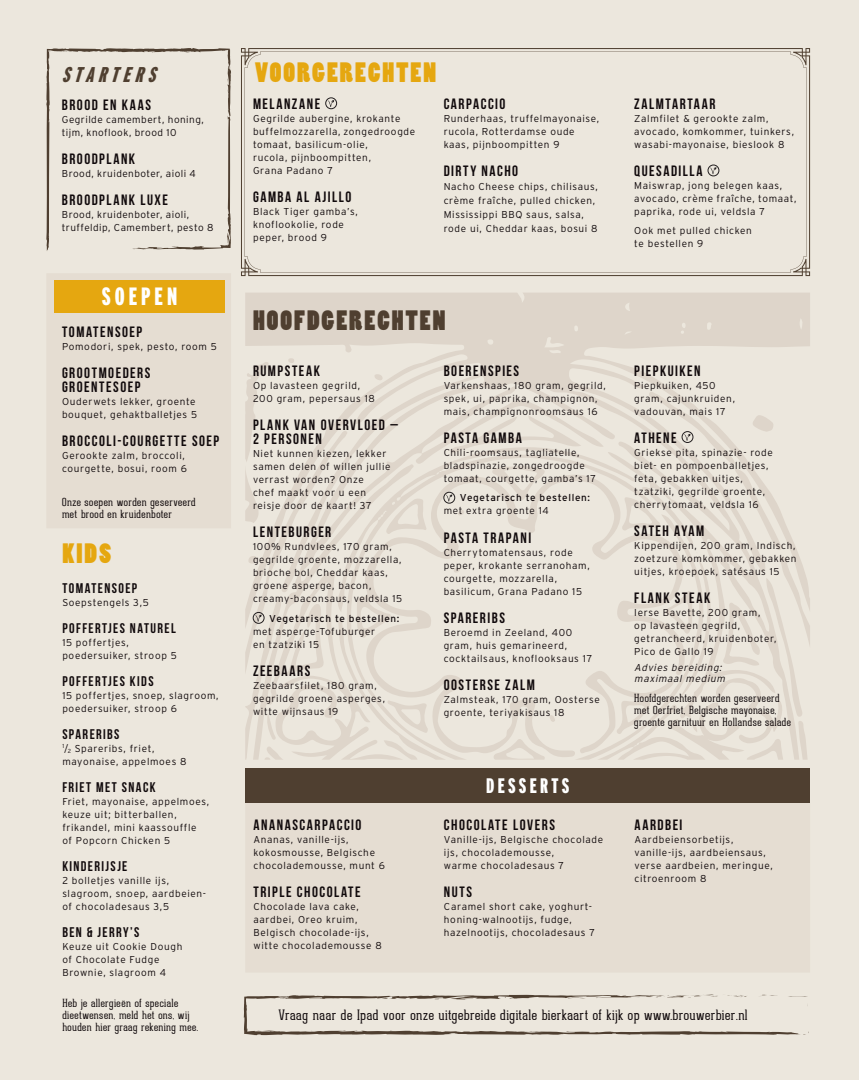
<style>
.page{position:relative;width:859px;height:1080px;background:#ece7dd}
.page>*{position:absolute;margin:0;border:0;box-sizing:border-box;transform-origin:0 0}
.t1{font:26.2px "Poplar Std";letter-spacing:.075em;color:#e5a710}
.t2{font:26.2px "Poplar Std";letter-spacing:.075em;color:#4f3f30}
.t3{font:900 25px "Interstate Compressed";letter-spacing:.16em;color:#fff}
.t4{font:italic 900 21.4px "Interstate Compressed";color:#4f3f30}
.t5{font:900 21px "Interstate Compressed";letter-spacing:.155em;color:#fff}
.t6{font:700 15px/14px "Bebas Neue";letter-spacing:.1em;color:#110a0c}
.t7{font:700 14px "Bebas Neue";letter-spacing:.1em;color:#110a0c}
.t8{font:100 14px "Geared Slab";letter-spacing:.035em;color:#110a0c}
.t9{font:100 11px/12px "Geared Slab";letter-spacing:.035em;color:#110a0c}
.t10{font:300 10px/13px "Interstate";letter-spacing:.065em;color:#110a0c}
.t11{font:300 10px/13px "Interstate";letter-spacing:.045em;color:#110a0c}
.t12{font:10px "Interstate";letter-spacing:.065em;color:#110a0c}
.t13{font:italic 300 10px/11px "Interstate";color:#110a0c}
</style>
<div class="page">
<div style="left:246px;top:803px;width:564px;height:169px;background:#e5ddd2"></div>
<svg style="left:245px;top:293px;width:565px;height:467px;fill:#ded5ca"></svg>
<svg style="left:337px;top:447px;width:47px;height:313px"></svg>
<svg style="left:245px;top:362px;width:24px;height:161px"></svg>
<svg style="left:248px;top:556px;width:9px;height:7px"></svg>
<svg style="left:374px;top:374px;width:9px;height:6px"></svg>
<svg style="left:288px;top:358px;width:6px;height:5px"></svg>
<svg style="left:241px;top:48px;width:569px;height:228px"></svg>
<div style="left:326px;top:98px;width:11px;height:11px;border:1px solid #231f20;border-radius:50%"></div>
<svg style="left:328px;top:100px;width:6px;height:7px"></svg>
<div style="left:708px;top:165px;width:11px;height:11px;border:1px solid #231f20;border-radius:50%"></div>
<svg style="left:710px;top:167px;width:6px;height:7px"></svg>
<div style="left:47px;top:274px;width:184px;height:254px;background:#e5ddd2"></div>
<div style="left:55px;top:280px;width:170px;height:33px;background:#e5a710"></div>
<div style="left:245px;top:768px;width:565px;height:35px;background:#4f3f30"></div>
<svg style="left:46px;top:48px;width:185px;height:203px"></svg>
<svg style="left:245px;top:598px;width:79px;height:162px"></svg>
<svg style="left:384px;top:392px;width:424px;height:368px"></svg>
<svg style="left:244px;top:994px;width:565px;height:42px"></svg>
<h3 class="t4" style="left:62px;top:63px;width:101px">STARTERS</h3>
<h3 class="t6" style="left:62px;top:98px;width:91px">BROOD EN KAAS</h3>
<p class="t11" style="left:62px;top:113px;width:144px">Gegrilde camembert, honing, tijm, knoflook, brood 10</p>
<h3 class="t6" style="left:62px;top:152px;width:75px">BROODPLANK</h3>
<p class="t11" style="left:62px;top:167px;width:136px">Brood, kruidenboter, aioli 4</p>
<h3 class="t6" style="left:62px;top:193px;width:108px">BROODPLANK LUXE</h3>
<p class="t11" style="left:62px;top:208px;width:153px">Brood, kruidenboter, aioli, truffeldip, Camembert, pesto 8</p>
<h2 class="t3" style="left:102px;top:283px;width:77px">SOEPEN</h2>
<h3 class="t6" style="left:62px;top:325px;width:82px">TOMATENSOEP</h3>
<p class="t10" style="left:62px;top:340px;width:156px">Pomodori, spek, pesto, room 5</p>
<h3 class="t6" style="left:62px;top:366px;width:90px">GROOTMOEDERS<br>GROENTESOEP</h3>
<p class="t10" style="left:62px;top:395px;width:137px">Ouderwets lekker, groente bouquet, gehaktballetjes 5</p>
<h3 class="t6" style="left:62px;top:434px;width:159px">BROCCOLI-COURGETTE SOEP</h3>
<p class="t10" style="left:62px;top:449px;width:126px">Gerookte zalm, broccoli, courgette, bosui, room 6</p>
<p class="t9" style="left:62px;top:496px;width:135px">Onze soepen worden geserveerd met brood en kruidenboter</p>
<h1 class="t1" style="left:62px;top:539px;width:50px">KIDS</h1>
<h3 class="t7" style="left:62px;top:580px;width:76px">TOMATENSOEP</h3>
<p class="t10" style="left:62px;top:595px;width:88px">Soepstengels 3,5</p>
<h3 class="t7" style="left:62px;top:620px;width:115px">POFFERTJES NATUREL</h3>
<p class="t10" style="left:62px;top:635px;width:116px">15 poffertjes, poedersuiker, stroop 5</p>
<h3 class="t7" style="left:62px;top:673px;width:93px">POFFERTJES KIDS</h3>
<p class="t10" style="left:62px;top:688px;width:158px">15 poffertjes, snoep, slagroom, poedersuiker, stroop 6</p>
<h3 class="t7" style="left:62px;top:726px;width:59px">SPARERIBS</h3>
<p class="t10" style="left:62px;top:742px;width:126px"><sup>1</sup>/<sub>2</sub> Spareribs, friet, mayonaise, appelmoes 8</p>
<h3 class="t7" style="left:62px;top:779px;width:95px">FRIET MET SNACK</h3>
<p class="t10" style="left:62px;top:795px;width:148px">Friet, mayonaise, appelmoes, keuze uit; bitterballen, frikandel, mini kaassouffle<br>of Popcorn Chicken 5</p>
<h3 class="t7" style="left:62px;top:858px;width:67px">KINDERIJSJE</h3>
<p class="t10" style="left:62px;top:874px;width:145px">2 bolletjes vanille ijs, slagroom, snoep, aardbeien&shy;of chocoladesaus 3,5</p>
<h3 class="t7" style="left:62px;top:924px;width:78px">BEN &amp; JERRY’S</h3>
<p class="t10" style="left:62px;top:940px;width:122px">Keuze uit Cookie Dough of Chocolate Fudge<br>Brownie, slagroom 4</p>
<p class="t9" style="left:62px;top:997px;width:137px">Heb je allergieën of speciale dieetwensen, meld het ons, wij houden hier graag rekening mee.</p>
<h1 class="t1" style="left:255px;top:58px;width:182px">VOORGERECHTEN</h1>
<h3 class="t6" style="left:253px;top:97px;width:69px">MELANZANE</h3>
<p class="t10" style="left:253px;top:112px;width:164px">Gegrilde aubergine, krokante buffelmozzarella, zongedroogde tomaat, basilicum-olie,<br>rucola, pijnboompitten,<br>Grana Padano 7</p>
<h3 class="t6" style="left:253px;top:190px;width:100px">GAMBA AL AJILLO</h3>
<p class="t10" style="left:253px;top:205px;width:106px">Black Tiger gamba’s, knoflookolie, rode peper, brood 9</p>
<h3 class="t6" style="left:444px;top:97px;width:63px">CARPACCIO</h3>
<p class="t10" style="left:444px;top:112px;width:157px">Runderhaas, truffelmayonaise, rucola, Rotterdamse oude kaas, pijnboompitten 9</p>
<h3 class="t6" style="left:444px;top:164px;width:76px">DIRTY NACHO</h3>
<p class="t10" style="left:444px;top:179px;width:156px;line-height:14px">Nacho Cheese chips, chilisaus, crème fraîche, pulled chicken,<br>Mississippi BBQ saus, salsa, rode ui, Cheddar kaas, bosui 8</p>
<h1 class="t2" style="left:253px;top:305px;width:194px">HOOFDGERECHTEN</h1>
<h3 class="t6" style="left:253px;top:363px;width:69px">RUMPSTEAK</h3>
<p class="t10" style="left:253px;top:378px;width:123px">Op lavasteen gegrild,<br>200 gram, pepersaus 18</p>
<h3 class="t6" style="left:253px;top:417px;width:146px">PLANK VAN OVERVLOED –<br>2 PERSONEN</h3>
<p class="t10" style="left:253px;top:447px;width:139px">Niet kunnen kiezen, lekker samen delen of willen jullie verrast worden? Onze<br>chef maakt voor u een reisje door de kaart! 37</p>
<h3 class="t6" style="left:253px;top:524px;width:80px">LENTEBURGER</h3>
<p class="t10" style="left:253px;top:540px;width:151px">100% Rundvlees, 170 gram, gegrilde groente, mozzarella, brioche bol, Cheddar kaas, groene asperge, bacon, creamy-baconsaus, veldsla 15</p>
<p class="t12" style="left:269px;top:612px;width:132px">Vegetarisch te bestellen:</p>
<p class="t10" style="left:253px;top:624px;width:124px">met asperge-Tofuburger en tzatziki 15</p>
<h3 class="t6" style="left:253px;top:663px;width:59px">ZEEBAARS</h3>
<p class="t10" style="left:253px;top:679px;width:134px">Zeebaarsfilet, 180 gram, gegrilde groene asperges, witte wijnsaus 19</p>
<h3 class="t6" style="left:444px;top:363px;width:77px">BOERENSPIES</h3>
<p class="t10" style="left:444px;top:378px;width:164px">Varkenshaas, 180 gram, gegrild, spek, ui, paprika, champignon, mais, champignonroomsaus 16</p>
<h3 class="t6" style="left:444px;top:430px;width:80px">PASTA GAMBA</h3>
<p class="t10" style="left:444px;top:446px;width:154px">Chili-roomsaus, tagliatelle, bladspinazie, zongedroogde tomaat, courgette, gamba’s 17</p>
<p class="t12" style="left:460px;top:492px;width:132px">Vegetarisch te bestellen:</p>
<p class="t10" style="left:444px;top:504px;width:107px">met extra groente 14</p>
<h3 class="t6" style="left:444px;top:530px;width:89px">PASTA TRAPANI</h3>
<p class="t10" style="left:444px;top:545px;width:148px">Cherrytomatensaus, rode peper, krokante serranoham, courgette, mozzarella, basilicum, Grana Padano 15</p>
<h3 class="t6" style="left:444px;top:610px;width:63px">SPARERIBS</h3>
<p class="t10" style="left:444px;top:626px;width:150px">Beroemd in Zeeland, 400 gram, huis gemarineerd, cocktailsaus, knoflooksaus 17</p>
<h3 class="t6" style="left:444px;top:678px;width:93px">OOSTERSE ZALM</h3>
<p class="t10" style="left:444px;top:693px;width:158px">Zalmsteak, 170 gram, Oosterse groente, teriyakisaus 18</p>
<h3 class="t6" style="left:253px;top:817px;width:110px">ANANASCARPACCIO</h3>
<p class="t10" style="left:253px;top:832px;width:133px">Ananas, vanille-ijs, kokosmousse, Belgische chocolademousse, munt 6</p>
<h3 class="t6" style="left:253px;top:884px;width:109px">TRIPLE CHOCOLATE</h3>
<p class="t10" style="left:253px;top:900px;width:130px">Chocolade lava cake, aardbei, Oreo kruim,<br>Belgisch chocolade-ijs, witte chocolademousse 8</p>
<h3 class="t5" style="left:486px;top:774px;width:85px">DESSERTS</h3>
<h3 class="t6" style="left:444px;top:817px;width:113px">CHOCOLATE LOVERS</h3>
<p class="t10" style="left:444px;top:832px;width:161px">Vanille-ijs, Belgische chocolade ijs, chocolademousse,<br>warme chocoladesaus 7</p>
<h3 class="t6" style="left:444px;top:884px;width:30px">NUTS</h3>
<p class="t10" style="left:444px;top:900px;width:152px">Caramel short cake, yoghurt&shy;honing-walnootijs, fudge, hazelnootijs, chocoladesaus 7</p>
<h3 class="t6" style="left:634px;top:97px;width:83px">ZALMTARTAAR</h3>
<p class="t10" style="left:634px;top:112px;width:161px">Zalmfilet &amp; gerookte zalm, avocado, komkommer, tuinkers, wasabi-mayonaise, bieslook 8</p>
<h3 class="t6" style="left:634px;top:164px;width:70px">QUESADILLA</h3>
<p class="t10" style="left:634px;top:179px;width:164px">Maiswrap, jong belegen kaas, avocado, crème fraîche, tomaat, paprika, rode ui, veldsla 7</p>
<p class="t10" style="left:634px;top:224px;width:119px">Ook met pulled chicken te bestellen 9</p>
<h3 class="t6" style="left:634px;top:363px;width:68px">PIEPKUIKEN</h3>
<p class="t10" style="left:634px;top:378px;width:102px">Piepkuiken, 450 gram, cajunkruiden, vadouvan, mais 17</p>
<h3 class="t6" style="left:634px;top:430px;width:44px">ATHENE</h3>
<p class="t10" style="left:634px;top:446px;width:140px">Griekse pita, spinazie- rode biet- en pompoenballetjes, feta, gebakken uitjes, tzatziki, gegrilde groente, cherrytomaat, veldsla 16</p>
<h3 class="t6" style="left:634px;top:523px;width:71px">SATEH AYAM</h3>
<p class="t10" style="left:634px;top:539px;width:164px;text-align:justify">Kippendijen, 200 gram, Indisch, zoetzure komkommer, gebakken uitjes, kroepoek, satésaus 15</p>
<h3 class="t6" style="left:634px;top:591px;width:77px">FLANK STEAK</h3>
<p class="t10" style="left:634px;top:606px;width:144px">Ierse Bavette, 200 gram,<br>op lavasteen gegrild, getrancheerd, kruidenboter,<br>Pico de Gallo 19</p>
<p class="t13" style="left:634px;top:662px;width:95px">Advies bereiding: maximaal medium</p>
<p class="t9" style="left:634px;top:692px;width:158px">Hoofdgerechten worden geserveerd met Oerfriet, Belgische mayonaise, groente garnituur en Hollandse salade</p>
<h3 class="t6" style="left:634px;top:817px;width:50px">AARDBEI</h3>
<p class="t10" style="left:634px;top:832px;width:140px">Aardbeiensorbetijs, vanille-ijs, aardbeiensaus, verse aardbeien, meringue, citroenroom 8</p>
<h3 class="t8" style="left:278px;top:1007px;width:471px">Vraag naar de Ipad voor onze uitgebreide digitale bierkaart of kijk op www.brouwerbier.nl</h3>
</div>
